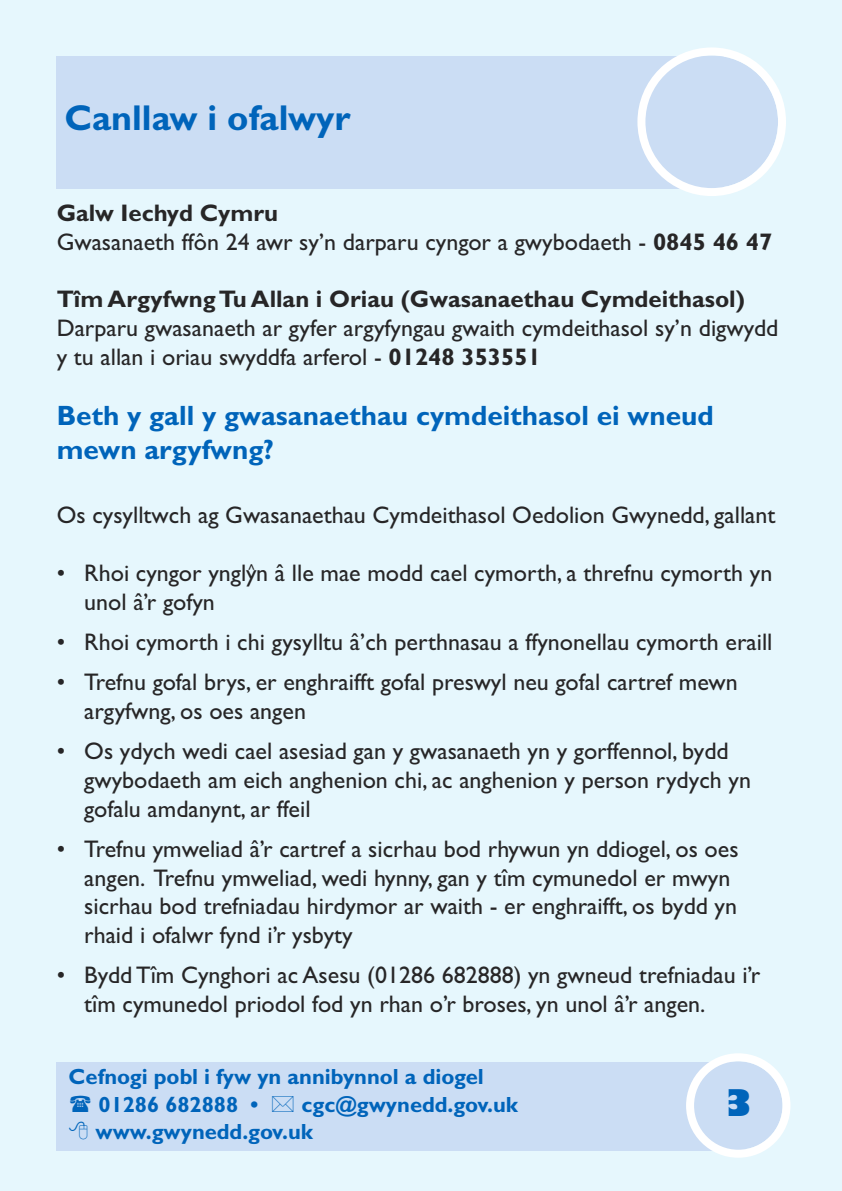
<style>
.page{position:relative;width:842px;height:1191px;background:#e6f7fd}
.page>*{position:absolute;margin:0;border:0;box-sizing:border-box;transform-origin:0 0}
.t1{font:700 36px "Gill Sans";color:#0064ba}
.t2{font:800 36px "Gill Sans";color:#0064ba}
.t3{font:700 28px/33.6px "Gill Sans";color:#0064ba}
.t4{font:24px/28.8px "Gill Sans";color:#272627}
.t5{font:700 24px "Gill Sans";color:#272627}
.t6{font:700 22px/28.4px "Gill Sans";color:#0064ba}
.s1{font-weight:700}
</style>
<div class="page">
<div style="left:57px;top:56px;width:667px;height:132px;background:#cbddf4"></div>
<svg style="left:637px;top:47px;width:149px;height:149px"></svg>
<div style="left:57px;top:1062px;width:689px;height:88px;background:#cbddf4"></div>
<svg style="left:686px;top:1053px;width:104px;height:104px"></svg>
<h1 class="t1" style="left:64px;top:104px;width:288px">Canllaw i ofalwyr</h1>
<p class="t4" style="left:57px;top:198px;width:717px"><span class="s1">Galw Iechyd Cymru<br></span>Gwasanaeth ffôn 24 awr sy’n darparu cyngor a gwybodaeth - <span class="s1">0845 46 47</span></p>
<p class="t5" style="left:57px;top:290px;width:690px">Tîm ArgyfwngTu Allan i Oriau (Gwasanaethau Cymdeithasol)</p>
<p class="t4" style="left:57px;top:313px;width:723px">Darparu gwasanaeth ar gyfer argyfyngau gwaith cymdeithasol sy’n digwydd y tu allan i oriau swyddfa arferol - <span class="s1">01248 353551</span></p>
<p class="t3" style="left:57px;top:401px;width:659px">Beth y gall y gwasanaethau cymdeithasol ei wneud mewn argyfwng?</p>
<p class="t4" style="left:57px;top:500px;width:720px">Os cysylltwch ag Gwasanaethau Cymdeithasol Oedolion Gwynedd, gallant</p>
<p class="t4" style="left:84px;top:558px;width:690px;text-indent:-27px">• Rhoi cyngor yngly<sup>^</sup>n â lle mae modd cael cymorth, a threfnu cymorth yn unol â’r gofyn</p>
<p class="t4" style="left:57px;top:627px;width:717px">• Rhoi cymorth i chi gysylltu â’ch perthnasau a ffynonellau cymorth eraill</p>
<p class="t4" style="left:84px;top:667px;width:655px;text-indent:-27px">• Trefnu gofal brys, er enghraifft gofal preswyl neu gofal cartref mewn argyfwng, os oes angen</p>
<p class="t4" style="left:84px;top:736px;width:668px;text-indent:-28px">• Os ydych wedi cael asesiad gan y gwasanaeth yn y gorffennol, bydd gwybodaeth am eich anghenion chi, ac anghenion y person rydych yn gofalu amdanynt, ar ffeil</p>
<p class="t4" style="left:84px;top:834px;width:656px;text-indent:-27px">• Trefnu ymweliad â’r cartref a sicrhau bod rhywun yn ddiogel, os oes angen. Trefnu ymweliad, wedi hynny, gan y tîm cymunedol er mwyn sicrhau bod trefniadau hirdymor ar waith - er enghraifft, os bydd yn rhaid i ofalwr fynd i’r ysbyty</p>
<p class="t4" style="left:84px;top:960px;width:678px;text-indent:-27px">• Bydd Tîm Cynghori ac Asesu (01286 682888) yn gwneud trefniadau i’r tîm cymunedol priodol fod yn rhan o’r broses, yn unol â’r angen.</p>
<p class="t6" style="left:99px;top:1064px;width:387px;text-indent:-30px">Cefnogi pobl i fyw yn annibynnol a diogel<br>01286 682888 •</p>
<p class="t6" style="left:96px;top:1093px;width:424px;line-height:27px;text-indent:206px">cgc@gwynedd.gov.uk www.gwynedd.gov.uk</p>
<h1 class="t2" style="left:723px;top:1082px;width:32px">3</h1>
</div>
